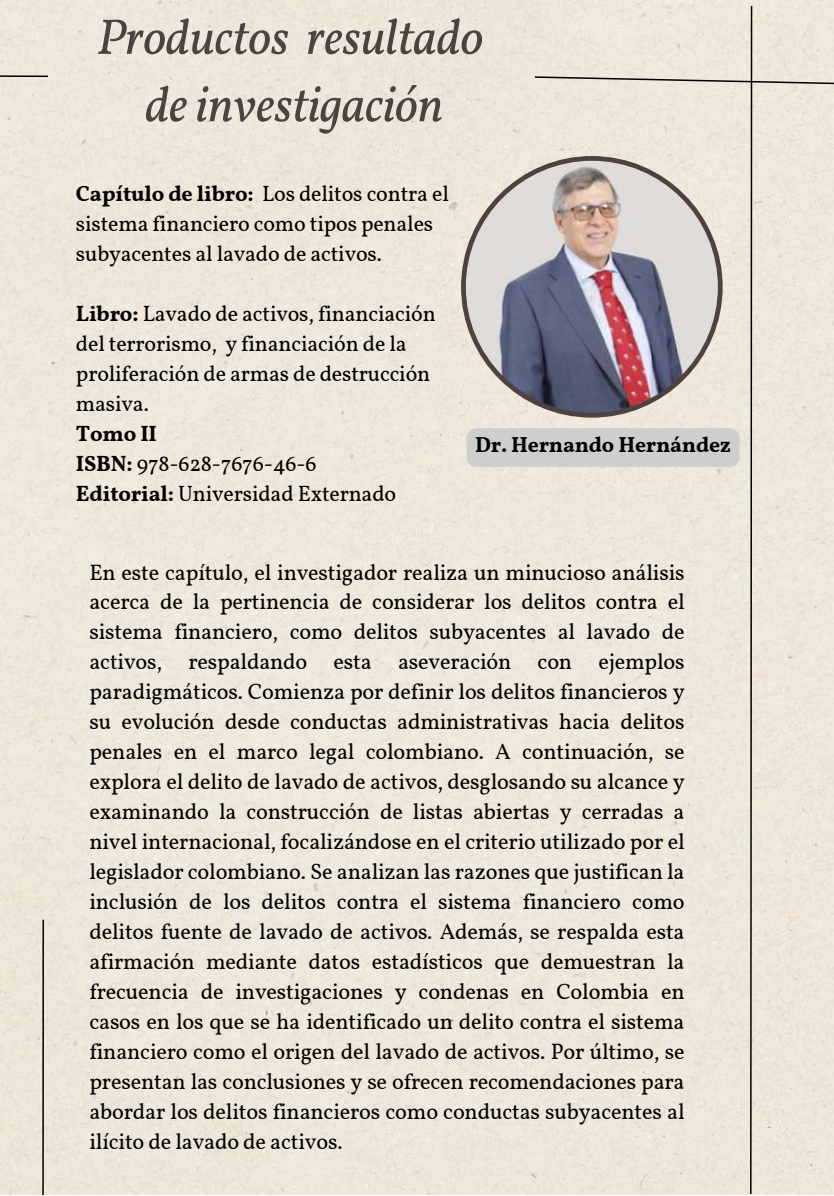
<style>
.page{position:relative;width:834px;height:1196px;background:#fff}
.page>*{position:absolute;margin:0;border:0;box-sizing:border-box;transform-origin:0 0}
.t1{font:italic 50.2px/67.4px "Vollkorn";letter-spacing:-.01em;color:#4e4140;text-align:center}
.t2{font:22.2px/30px "Vollkorn";letter-spacing:-.01em;color:#000;text-align:justify}
.t3{font:22px/30px "Vollkorn";letter-spacing:-.01em;color:#000}
.t4{font:700 21.6px "Vollkorn";letter-spacing:-.01em;color:#000}
.s1{font-weight:700}
</style>
<div class="page">
<svg style="left:0;top:74px;width:49px;height:4px"></svg>
<div style="left:533px;top:4px;width:300px;height:1190px;background:#efe7dc"></div>
<svg style="left:41px;top:918px;width:4px;height:276px"></svg>
<img style="left:461px;top:156px;width:261px;height:261px">
<div style="left:466px;top:428px;width:273px;height:39px;background:#cfcece;border-radius:10px"></div>
<h1 class="t1" style="left:97px;top:7px;width:388px">Productos resultado de investigación</h1>
<p class="t3" style="left:76px;top:181px;width:374px"><span class="s1">Capítulo de libro:</span> Los delitos contra el sistema financiero como tipos penales subyacentes al lavado de activos.</p>
<p class="t3" style="left:76px;top:300px;width:361px"><span class="s1">Libro:</span> Lavado de activos, financiación del terrorismo, y financiación de la proliferación de armas de destrucción masiva.</p>
<p class="t3" style="left:76px;top:420px;width:322px"><span class="s1">Tomo II<br>ISBN:</span> 978-628-7676-46-6<br><span class="s1">Editorial:</span> Universidad Externado</p>
<p class="t4" style="left:475px;top:431px;width:257px">Dr. Hernando Hernández</p>
<p class="t2" style="left:89px;top:559px;width:597px">En este capítulo, el investigador realiza un minucioso análisis acerca de la pertinencia de considerar los delitos contra el sistema financiero, como delitos subyacentes al lavado de activos, respaldando esta aseveración con ejemplos paradigmáticos. Comienza por definir los delitos financieros y su evolución desde conductas administrativas hacia delitos penales en el marco legal colombiano. A continuación, se explora el delito de lavado de activos, desglosando su alcance y examinando la construcción de listas abiertas y cerradas a nivel internacional, focalizándose en el criterio utilizado por el legislador colombiano. Se analizan las razones que justifican la inclusión de los delitos contra el sistema financiero como delitos fuente de lavado de activos. Además, se respalda esta afirmación mediante datos estadísticos que demuestran la frecuencia de investigaciones y condenas en Colombia en casos en los que se ha identificado un delito contra el sistema financiero como el origen del lavado de activos. Por último, se presentan las conclusiones y se ofrecen recomendaciones para abordar los delitos financieros como conductas subyacentes al ilícito de lavado de activos.</p>
</div>
